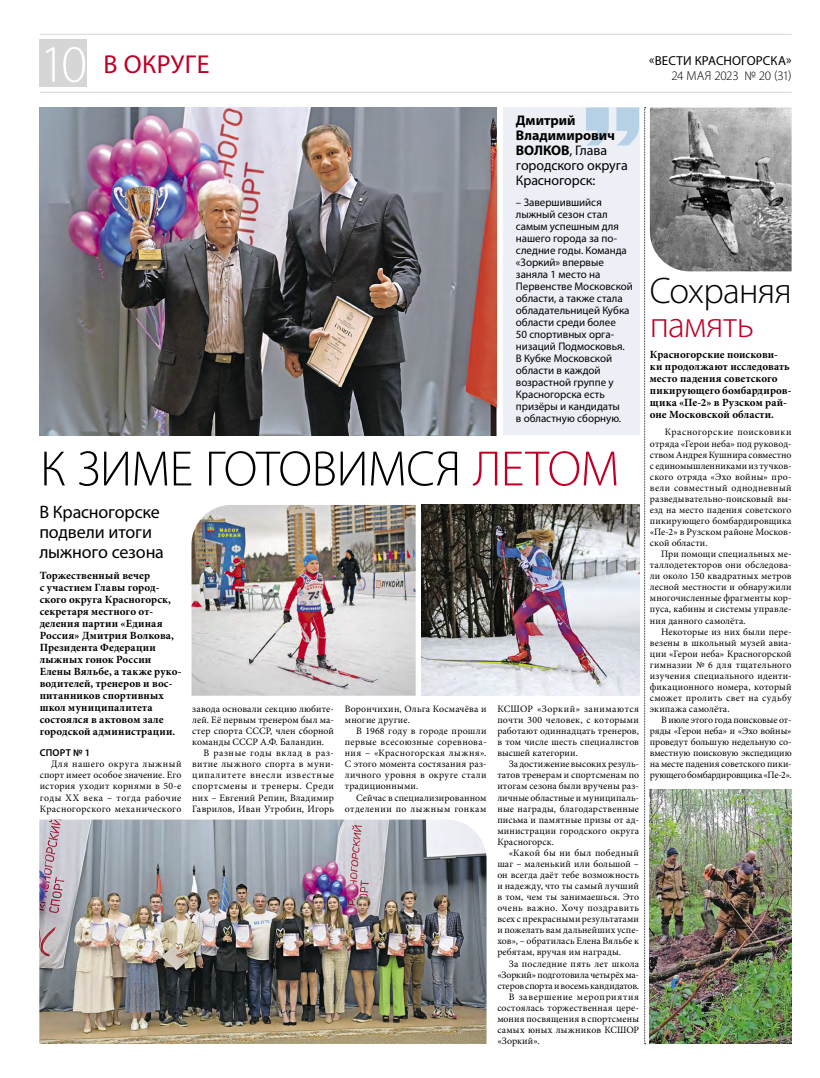
<style>
.page{position:relative;width:820px;height:1078px;background:#fff}
.page>*{position:absolute;margin:0;border:0;box-sizing:border-box;transform-origin:0 0}
.t1{font:300 53px "Myriad Pro";color:#fff}
.t2{font:300 50px "Myriad Pro";letter-spacing:-.01em;color:#000}
.t3{font:300 37px "Myriad Pro";letter-spacing:-.02em;color:#000}
.t4{font:300 37px "Myriad Pro";letter-spacing:-.015em;color:#be0027}
.t5{font:26px "Myriad Pro";letter-spacing:.02em;color:#be0027}
.t6{font:18px/20px "Myriad Pro";letter-spacing:-.01em;color:#000}
.t7{font:14px/15px "Myriad Pro";letter-spacing:-.01em;color:#000}
.t8{font:13px "Myriad Pro";letter-spacing:.01em;color:#000}
.t9{font:300 13px "Myriad Pro";letter-spacing:-.025em;color:#000}
.t10{font:700 11px/12px "Minion Pro";letter-spacing:.015em;color:#000}
.t11{font:11px/12px "Myriad Pro";letter-spacing:-.005em;color:#000}
.t12{font:600 10px "Myriad Pro";letter-spacing:.02em;color:#000}
.t13{font:9.8px/11.1px "Minion Pro";letter-spacing:.015em;color:#000;text-align:justify}
.t14{font:9.8px "Minion Pro";letter-spacing:-.01em;color:#000}
.t15{font:9.8px "Minion Pro";letter-spacing:-.005em;color:#000}
.t16{font:9.8px "Minion Pro";letter-spacing:.06em;color:#000}
.s1{font-weight:700}
.s2{color:#be0027}
</style>
<div class="page">
<hr style="left:40px;top:92px;width:751px;height:1px;background:#d6d6d6">
<hr style="left:40px;top:34px;width:751px;height:1px;background:#d6d6d6">
<div style="left:40px;top:40px;width:47px;height:47px;background:#d6d6d6"></div>
<img style="left:40px;top:107px;width:456px;height:328px">
<div style="left:503px;top:107px;width:135px;height:328px;background:#ecf0f6"></div>
<svg style="left:586px;top:107px;width:52px;height:38px"></svg>
<img style="left:39px;top:819px;width:447px;height:224px">
<img style="left:191px;top:505px;width:224px;height:190px">
<img style="left:421px;top:505px;width:217px;height:190px">
<svg style="left:644px;top:107px;width:1px;height:937px"></svg>
<img style="left:649px;top:107px;width:142px;height:164px">
<img style="left:649px;top:789px;width:142px;height:254px">
<h1 class="t1" style="left:40px;top:32px;width:49px">10</h1>
<h3 class="t8" style="left:649px;top:53px;width:144px">«ВЕСТИ КРАСНОГОРСКА»</h3>
<h3 class="t5" style="left:103px;top:48px;width:107px">В ОКРУГЕ</h3>
<h3 class="t9" style="left:671px;top:68px;width:121px">24 МАЯ 2023 № 20 (31)</h3>
<h3 class="t7" style="left:515px;top:113px;width:113px"><span class="s1">Дмитрий<br>Владимирович<br>ВОЛКОВ</span>, Глава городского округа<br>Красногорск:</h3>
<p class="t11" style="left:515px;top:196px;width:118px">– Завершившийся лыжный сезон стал самым успешным для нашего города за по&shy;следние годы. Команда «Зоркий» впервые заняла 1 место на<br>Первенстве Московской области, а также стала обладательницей Кубка области среди более<br>50 спортивных орга&shy;низаций Подмосковья.<br>В Кубке Московской области в каждой возрастной группе у<br>Красногорска есть призёры и кандидаты<br>в областную сборную.</p>
<h2 class="t2" style="left:40px;top:438px;width:580px">К ЗИМЕ ГОТОВИМСЯ <span class="s2">ЛЕТОМ</span></h2>
<h3 class="t6" style="left:39px;top:502px;width:126px">В Красногорске подвели итоги лыжного сезона</h3>
<p class="t10" style="left:40px;top:569px;width:143px">Торжественный вечер<br>с участием Главы город&shy;ского округа Красногорск, секретаря местного от&shy;деления партии «Единая<br>Россия» Дмитрия Волкова,<br>Президента Федерации лыжных гонок России<br>Елены Вяльбе, а также руко&shy;водителей, тренеров и вос&shy;питанников спортивных школ муниципалитета состоялся в актовом зале городской администрации.</p>
<p class="t12" style="left:40px;top:746px;width:52px">СПОРТ № 1</p>
<p class="t13" style="left:40px;top:758px;width:143px;text-indent:11px">Для нашего округа лыжный спорт имеет особое значение. Его история уходит корнями в 50-е годы ХХ века – тогда рабочие Красногорского механического</p>
<p class="t13" style="left:192px;top:703px;width:143px">завода основали секцию любите&shy;лей. Её первым тренером был ма&shy;стер спорта СССР, член сборной команды СССР А.Ф. Баландин.</p>
<p class="t13" style="left:192px;top:747px;width:143px;text-indent:11px">В разные годы вклад в раз&shy;витие лыжного спорта в муни&shy;ципалитете внесли известные спортсмены и тренеры. Среди них – Евгений Репин, Владимир Гаврилов, Иван Утробин, Игорь</p>
<p class="t13" style="left:344px;top:703px;width:143px">Ворончихин, Ольга Космачёва и многие другие.</p>
<p class="t13" style="left:344px;top:725px;width:143px;text-indent:11px">В 1968 году в городе прошли первые всесоюзные соревнова&shy;ния – «Красногорская лыжня».<br>С этого момента состязания раз&shy;личного уровня в округе стали традиционными.</p>
<p class="t13" style="left:344px;top:791px;width:143px;text-align:right">Сейчас в специализированном отделении по лыжным гонкам</p>
<p class="t13" style="left:497px;top:703px;width:143px">КСШОР «Зоркий» занимаются почти 300 человек, с которыми работают одиннадцать тренеров, в том числе шесть специалистов высшей категории.</p>
<p class="t13" style="left:497px;top:758px;width:143px;text-indent:11px">За достижение высоких резуль&shy;татов тренерам и спортсменам по итогам сезона были вручены раз&shy;личные областные и муниципаль&shy;ные награды, благодарственные письма и памятные призы от ад&shy;министрации городского округа Красногорск.</p>
<p class="t13" style="left:497px;top:847px;width:143px;text-indent:11px">«Какой бы ни был победный шаг – маленький или большой – он всегда даёт тебе возможность и надежду, что ты самый лучший в том, чем ты занимаешься. Это очень важно. Хочу поздравить всех с прекрасными результатами и пожелать вам дальнейших успе&shy;хов», – обратилась Елена Вяльбе к ребятам, вручая им награды.</p>
<p class="t13" style="left:508px;top:957px;width:132px">За последние пять лет школа</p>
<p class="t15" style="left:497px;top:967px;width:143px">«Зоркий» подготовила четырёх ма-</p>
<p class="t14" style="left:497px;top:978px;width:143px">стеров спорта и восемь кандидатов.</p>
<p class="t16" style="left:508px;top:989px;width:132px">В завершение мероприятия</p>
<p class="t13" style="left:497px;top:1001px;width:143px">состоялась торжественная цере-</p>
<p class="t13" style="left:497px;top:1012px;width:143px">мония посвящения в спортсмены</p>
<p class="t13" style="left:497px;top:1023px;width:143px">самых юных лыжников КСШОР</p>
<p class="t13" style="left:497px;top:1035px;width:44px">«Зоркий».</p>
<h3 class="t3" style="left:649px;top:269px;width:143px">Сохраняя</h3>
<h3 class="t4" style="left:649px;top:303px;width:105px">память</h3>
<p class="t10" style="left:649px;top:348px;width:143px">Красногорские поискови&shy;ки продолжают исследовать место падения советского пикирующего бомбардиров&shy;щика «Пе-2» в Рузском рай&shy;оне Московской области.</p>
<p class="t13" style="left:649px;top:426px;width:143px;text-indent:15px">Красногорские поисковики отряда «Герои неба» под руковод&shy;ством Андрея Кушнира совместно с единомышленниками из тучков&shy;ского отряда «Эхо войны» про&shy;вели совместный однодневный разведывательно-поисковый вы&shy;езд на место падения советского пикирующего бомбардировщика «Пе-2» в Рузском районе Москов&shy;ской области.</p>
<p class="t13" style="left:649px;top:548px;width:143px;text-indent:11px">При помощи специальных ме&shy;таллодетекторов они обследова&shy;ли около 150 квадратных метров лесной местности и обнаружили многочисленные фрагменты кор&shy;пуса, кабины и системы управле&shy;ния данного самолёта.</p>
<p class="t13" style="left:649px;top:625px;width:143px;text-indent:11px">Некоторые из них были пере&shy;везены в школьный музей авиа&shy;ции «Герои неба» Красногорской гимназии № 6 для тщательного изучения специального иденти&shy;фикационного номера, который сможет пролить свет на судьбу экипажа самолёта.</p>
<p class="t13" style="left:649px;top:714px;width:143px;text-indent:11px">В июле этого года поисковые от&shy;ряды «Герои неба» и «Эхо войны» проведут большую недельную со&shy;вместную поисковую экспедицию на месте падения советского пики&shy;рующего бомбардировщика «Пе-2».</p>
</div>
